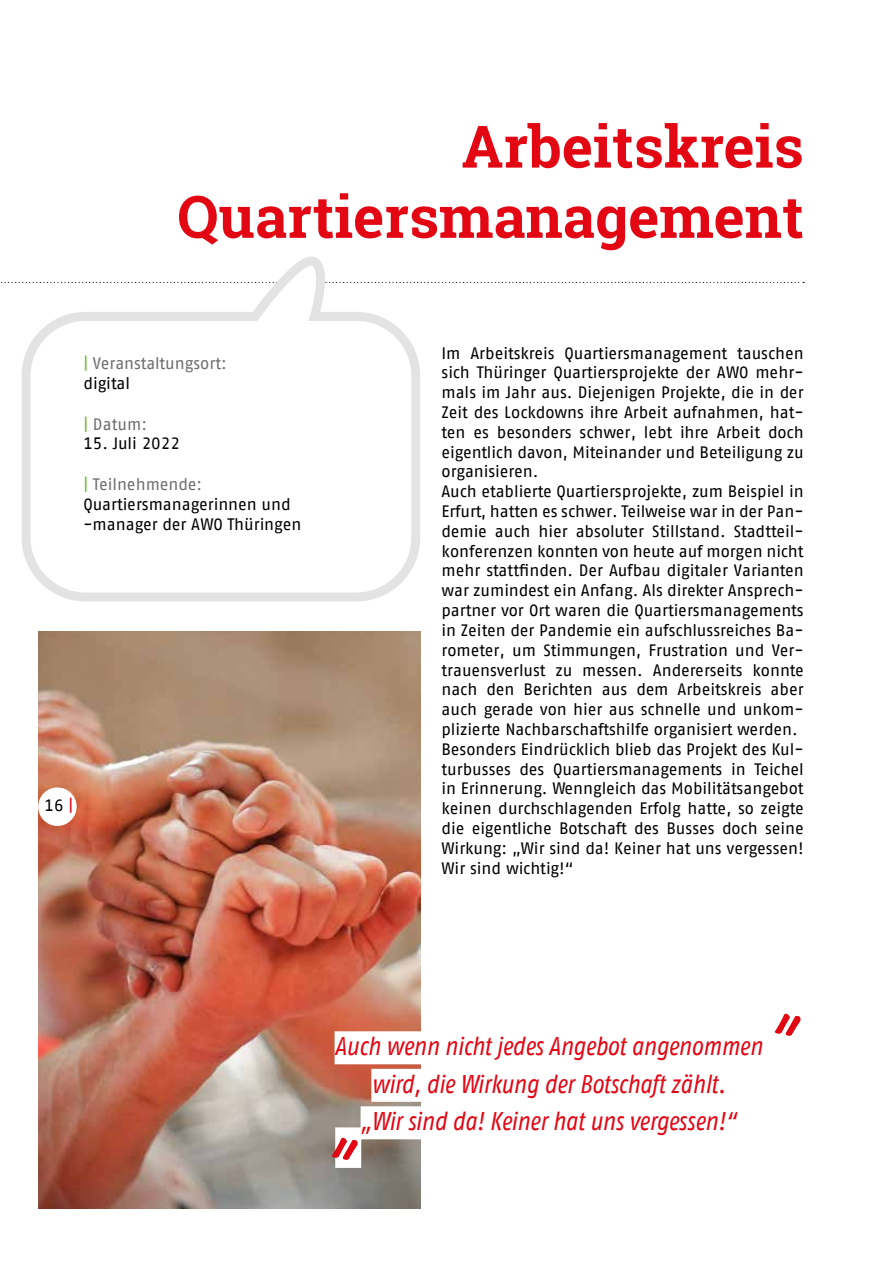
<style>
.page{position:relative;width:893px;height:1263px;background:#fff}
.page>*{position:absolute;margin:0;border:0;box-sizing:border-box;transform-origin:0 0}
.t1{font:76.5px "Market";color:#e30613}
.t2{font:700 58.5px/70.2px "Roboto Slab";color:#e30613;text-align:right}
.t3{font:italic 25.5px/37.5px "AWO Fago Cond";color:#e30613;text-align:center}
.t4{font:16.5px/19.8px "AWO Fago Office";color:#000}
.t5{font:16.5px/19.8px "AWO Fago Office";color:#706f6f}
.s1{color:#76b837}
.s2{color:#000}
.s3{color:#706f6f}
.s4{color:#e30613}
</style>
<div class="page">
<img style="left:38px;top:631px;width:382px;height:578px">
<svg style="left:1px;top:282px;width:803px;height:1px"></svg>
<svg style="left:17px;top:256px;width:408px;height:346px"></svg>
<div style="left:335px;top:1031px;width:433px;height:33px;background:#fff"></div>
<div style="left:371px;top:1069px;width:360px;height:33px;background:#fff"></div>
<div style="left:361px;top:1106px;width:375px;height:33px;background:#fff"></div>
<div style="left:335px;top:1127px;width:26px;height:41px;background:#fff"></div>
<div style="left:38px;top:787px;width:39px;height:39px;background:#fff;border-radius:50%"></div>
<h2 class="t2" style="left:177px;top:111px;width:628px">Arbeitskreis<br>Quartiersmanagement</h2>
<p class="t5" style="left:83px;top:353px;width:145px"><span class="s1">|</span> Veranstaltungsort: <span class="s2">digital</span></p>
<p class="t5" style="left:83px;top:414px;width:65px"><span class="s1">|</span> Datum:</p>
<p class="t4" style="left:83px;top:434px;width:98px">15. Juli 2022</p>
<p class="t4" style="left:83px;top:475px;width:219px"><span class="s1">|</span> <span class="s3">Teilnehmende:<br></span>Quartiersmanagerinnen und -manager der AWO Thüringen</p>
<p class="t4" style="left:45px;top:795px;width:30px">16 <span class="s4">|</span></p>
<p class="t4" style="left:441px;top:343px;width:364px">Im Arbeitskreis Quartiersmanagement tauschen sich Thüringer Quartiersprojekte der AWO mehr&shy;mals im Jahr aus. Diejenigen Projekte, die in der Zeit des Lockdowns ihre Arbeit aufnahmen, hat&shy;ten es besonders schwer, lebt ihre Arbeit doch eigentlich davon, Miteinander und Beteiligung zu organisieren.<br>Auch etablierte Quartiersprojekte, zum Beispiel in Erfurt, hatten es schwer. Teilweise war in der Pan&shy;demie auch hier absoluter Stillstand. Stadtteil&shy;konferenzen konnten von heute auf morgen nicht mehr stattfinden. Der Aufbau digitaler Varianten war zumindest ein Anfang. Als direkter Ansprech&shy;partner vor Ort waren die Quartiersmanagements in Zeiten der Pandemie ein aufschlussreiches Ba&shy;rometer, um Stimmungen, Frustration und Ver&shy;trauensverlust zu messen. Andererseits konnte nach den Berichten aus dem Arbeitskreis aber auch gerade von hier aus schnelle und unkom&shy;plizierte Nachbarschaftshilfe organisiert werden.<br>Besonders Eindrücklich blieb das Projekt des Kul&shy;turbusses des Quartiersmanagements in Teichel in Erinnerung. Wenngleich das Mobilitätsangebot keinen durchschlagenden Erfolg hatte, so zeigte die eigentliche Botschaft des Busses doch seine Wirkung: „Wir sind da! Keiner hat uns vergessen!<br>Wir sind wichtig!“</p>
<h3 class="t3" style="left:335px;top:1027px;width:429px">Auch wenn nicht jedes Angebot angenommen wird, die Wirkung der Botschaft zählt.<br>„Wir sind da! Keiner hat uns vergessen!“</h3>
<h1 class="t1" style="left:335px;top:1077px;width:28px">„</h1>
<h1 class="t1" style="left:764px;top:995px;width:28px">“</h1>
</div>
